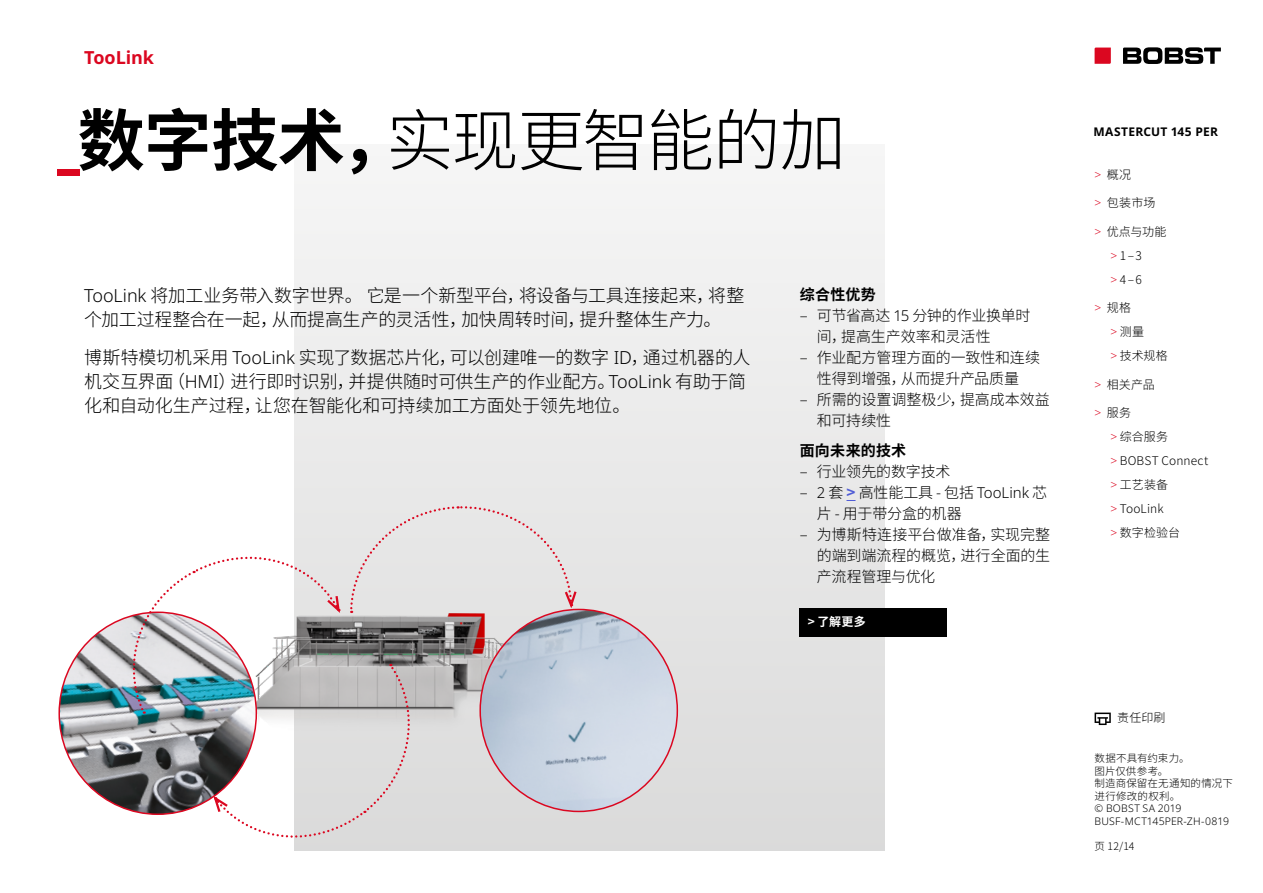
<style>
.page{position:relative;width:1263px;height:893px;background:#fff}
.page>*{position:absolute;margin:0;border:0;box-sizing:border-box;transform-origin:0 0}
.t1{font:300 67.5px "Noto Sans CJ Ksc";letter-spacing:-.03em;color:#000}
.t2{font:300 18px/24px "Noto Sans CJ Ksc";letter-spacing:-.01em;color:#000}
.t3{font:700 18px "Noto Sans";letter-spacing:-.005em;color:#db0720}
.t4{font:300 15px/21px "Noto Sans CJ Ksc";letter-spacing:-.01em;color:#000}
.t5{font:700 15px "Noto Sans CJ Ksc";letter-spacing:.01em;color:#000}
.t6{font:300 12px/24px "Noto Sans CJ Ksc";letter-spacing:.01em;color:#000}
.t7{font:700 12px "Noto Sans";letter-spacing:.025em;color:#000}
.t8{font:700 12px "Noto Sans CJ Ksc";color:#fff}
.t9{font:300 10.5px/12.6px "Noto Sans CJ Ksc";letter-spacing:.02em;color:#000}
.t10{font:300 10.5px/12.6px "Noto Sans";letter-spacing:.01em;color:#000}
.s1{font-family:"Noto Sans";font-weight:700;color:#db0720}
.s2{font-weight:700}
.s3{font-family:"Noto Sans"}
.s4{font-weight:700;font-size:15.3px;color:#4f5cd6}
.s5{font-family:"Noto Sans";color:#db0720}
</style>
<div class="page">
<svg style="left:1094px;top:48px;width:17px;height:16px"></svg>
<svg style="left:1123px;top:47px;width:98px;height:17px"></svg>
<div style="left:295px;top:145px;width:589px;height:705px;background:linear-gradient(to bottom,#f6f6f6,#dadada)"></div>
<img style="left:61px;top:618px;width:60px;height:190px">
<img style="left:578px;top:609px;width:99px;height:202px">
<svg style="left:121px;top:505px;width:457px;height:343px"></svg>
<div style="left:799px;top:608px;width:147px;height:29px;background:#000"></div>
<svg style="left:1094px;top:713px;width:17px;height:12px"></svg>
<p class="t3" style="left:84px;top:45px;width:71px">TooLink</p>
<h1 class="t1" style="left:55px;top:102px;width:793px"><span class="s1">ˍ</span><span class="s2">数字技术，</span>实现更智能的加</h1>
<p class="t2" style="left:84px;top:284px;width:662px"><span class="s3">TooLink</span> 将加工业务带入数字世界。 它是一个新型平台，将设备与工具连接起来，将整个加工过程整合在一起，从而提高生产的灵活性，加快周转时间，提升整体生产力。</p>
<p class="t2" style="left:84px;top:345px;width:668px">博斯特模切机采用 <span class="s3">TooLink</span> 实现了数据芯片化，可以创建唯一的数字 <span class="s3">ID</span>，通过机器的人机交互界面（<span class="s3">HMI</span>）进行即时识别，并提供随时可供生产的作业配方。<span class="s3">TooLink</span> 有助于简化和自动化生产过程，让您在智能化和可持续加工方面处于领先地位。</p>
<p class="t5" style="left:800px;top:286px;width:77px">综合性优势</p>
<p class="t4" style="left:817px;top:306px;width:215px;text-indent:-17px">– 可节省高达 <span class="s3">15</span> 分钟的作业换单时间，提高生产效率和灵活性</p>
<p class="t4" style="left:800px;top:348px;width:242px;text-align:center">– 作业配方管理方面的一致性和连续性得到增强，从而提升产品质量</p>
<p class="t4" style="left:817px;top:390px;width:234px;text-indent:-17px">– 所需的设置调整极少，提高成本效益和可持续性</p>
<p class="t5" style="left:800px;top:442px;width:108px">面向未来的技术</p>
<p class="t4" style="left:800px;top:461px;width:152px">– 行业领先的数字技术</p>
<p class="t4" style="left:817px;top:482px;width:232px;text-indent:-17px">– <span class="s3">2</span> 套 <span class="s4">&gt;</span> 高性能工具 - 包括 <span class="s3">TooLink</span> 芯片 - 用于带分盒的机器</p>
<p class="t4" style="left:817px;top:524px;width:235px;text-align:justify;text-indent:-17px">– 为博斯特连接平台做准备，实现完整的端到端流程的概览，进行全面的生产流程管理与优化</p>
<p class="t8" style="left:808px;top:615px;width:60px">&gt; 了解更多</p>
<p class="t7" style="left:1093px;top:123px;width:126px">MASTERCUT 145 PER</p>
<p class="t6" style="left:1094px;top:163px;width:38px"><span class="s5">&gt;</span> 概况</p>
<p class="t6" style="left:1094px;top:191px;width:62px"><span class="s5">&gt;</span> 包装市场</p>
<p class="t6" style="left:1110px;top:220px;width:58px;text-indent:-16px"><span class="s5">&gt;</span> 优点与功能<span class="s5">&gt;</span>1–3 <span class="s5">&gt;</span>4–6</p>
<p class="t6" style="left:1110px;top:296px;width:59px;text-indent:-16px"><span class="s5">&gt;</span> 规格<br><span class="s5">&gt;</span>测量<br><span class="s5">&gt;</span> 技术规格</p>
<p class="t6" style="left:1094px;top:372px;width:62px"><span class="s5">&gt;</span> 相关产品</p>
<p class="t6" style="left:1110px;top:401px;width:99px;text-indent:-16px"><span class="s5">&gt;</span> 服务<br><span class="s5">&gt;</span> 综合服务<br><span class="s5">&gt;</span> BOBST Connect <span class="s5">&gt;</span> 工艺装备<br><span class="s5">&gt;</span> TooLink<br><span class="s5">&gt;</span> 数字检验台</p>
<p class="t6" style="left:1117px;top:706px;width:50px">责任印刷</p>
<p class="t9" style="left:1094px;top:752px;width:140px">数据不具有约束力。<br>图片仅供参考。<br>制造商保留在无通知的情况下进行修改的权利。</p>
<p class="t10" style="left:1094px;top:802px;width:136px">© BOBST SA 2019<br>BUSF-MCT145PER-ZH-0819</p>
<p class="t9" style="left:1094px;top:840px;width:41px">页 12/14</p>
</div>
